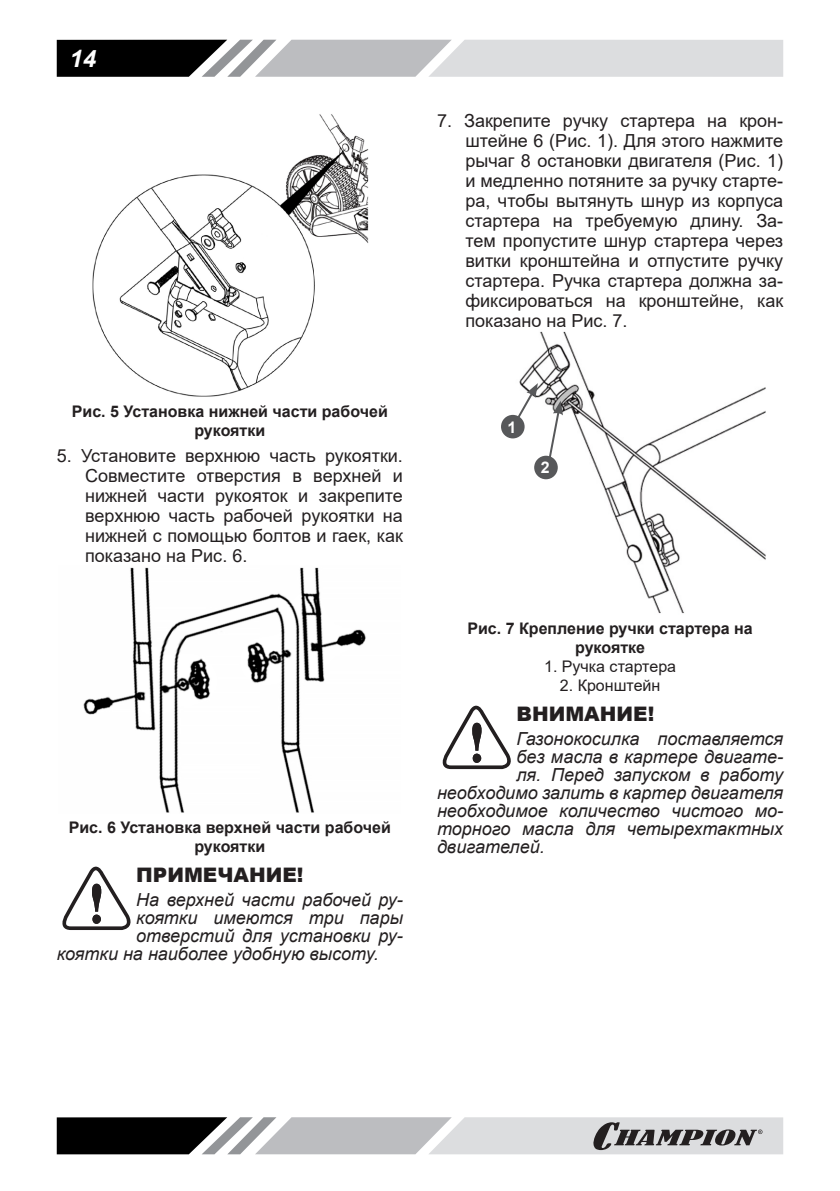
<style>
.page{position:relative;width:840px;height:1191px;background:#fff}
.page>*{position:absolute;margin:0;border:0;box-sizing:border-box;transform-origin:0 0}
.t1{font:italic 700 24px "Arial";color:#fff}
.ВНИМАНИЕ{font:900 20px "Arial";color:#231f20}
.Текст_список{font:18px/20px "Arial";color:#231f20;text-align:justify}
.ВНИМАНИЕ_ТЕКСТ{font:italic 18px "Arial";color:#231f20}
.РИСУНОК{font:700 16px/19.2px "Arial";color:#231f20;text-align:center}
.РИСУНОК_список_по_центру{font:16px "Arial";color:#231f20}
.Заголовок_1{font:700 16px "Arial";color:#fff}
</style>
<div class="page">
<svg style="left:57px;top:40px;width:725px;height:37px;background:#a7a8a9"></svg>
<svg style="left:57px;top:1117px;width:725px;height:37px;background:#9c9c9e"></svg>
<img style="left:92px;top:114px;width:277px;height:283px">
<img style="left:83px;top:567px;width:283px;height:246px">
<svg style="left:62px;top:866px;width:69px;height:64px"></svg>
<img style="left:504px;top:331px;width:261px;height:283px">
<svg style="left:509px;top:383px;width:28px;height:48px"></svg>
<svg style="left:545px;top:401px;width:17px;height:70px"></svg>
<div style="left:500px;top:415px;width:24px;height:23px;background:#57585a;border-radius:50%"></div>
<div style="left:534px;top:456px;width:23px;height:23px;background:#57585a;border-radius:50%"></div>
<svg style="left:442px;top:705px;width:69px;height:64px"></svg>
<h1 class="t1" style="left:70px;top:42px;width:28px">14</h1>
<p class="РИСУНОК" style="left:72px;top:402px;width:317px">Рис. 5 Установка нижней части рабочей рукоятки</p>
<p class="Текст_список" style="left:85px;top:446px;width:319px;text-indent:-28px">5. Установите верхнюю часть рукоятки.<br>Совместите отверстия в верхней и нижней части рукояток и закрепите верхнюю часть рабочей рукоятки на нижней с помощью болтов и гаек, как показано на Рис. 6.</p>
<p class="РИСУНОК" style="left:69px;top:818px;width:323px">Рис. 6 Установка верхней части рабочей рукоятки</p>
<p class="ВНИМАНИЕ" style="left:136px;top:860px;width:169px">ПРИМЕЧАНИЕ!</p>
<p class="ВНИМАНИЕ_ТЕКСТ" style="left:136px;top:887px;width:268px">На верхней части рабочей ру-</p>
<p class="ВНИМАНИЕ_ТЕКСТ" style="left:136px;top:905px;width:268px">коятки имеются три пары</p>
<p class="ВНИМАНИЕ_ТЕКСТ" style="left:136px;top:923px;width:268px">отверстий для установки ру-</p>
<p class="ВНИМАНИЕ_ТЕКСТ" style="left:57px;top:941px;width:323px">коятки на наиболее удобную высоту.</p>
<p class="Текст_список" style="left:465px;top:110px;width:319px;text-indent:-28px">7. Закрепите ручку стартера на крон&shy;штейне 6 (Рис. 1). Для этого нажмите рычаг 8 остановки двигателя (Рис. 1) и медленно потяните за ручку старте&shy;ра, чтобы вытянуть шнур из корпуса стартера на требуемую длину. За&shy;тем пропустите шнур стартера через витки кронштейна и отпустите ручку стартера. Ручка стартера должна за&shy;фиксироваться на кронштейне, как показано на Рис. 7.</p>
<p class="Заголовок_1" style="left:507px;top:415px;width:10px">1</p>
<p class="Заголовок_1" style="left:540px;top:456px;width:10px">2</p>
<p class="РИСУНОК" style="left:467px;top:618px;width:287px">Рис. 7 Крепление ручки стартера на рукоятке</p>
<p class="РИСУНОК_список_по_центру" style="left:543px;top:655px;width:133px">1. Ручка стартера</p>
<p class="РИСУНОК_список_по_центру" style="left:559px;top:674px;width:102px">2. Кронштейн</p>
<p class="ВНИМАНИЕ" style="left:516px;top:699px;width:139px">ВНИМАНИЕ!</p>
<p class="ВНИМАНИЕ_ТЕКСТ" style="left:516px;top:727px;width:268px">Газонокосилка поставляется</p>
<p class="ВНИМАНИЕ_ТЕКСТ" style="left:516px;top:745px;width:268px">без масла в картере двигате-</p>
<p class="ВНИМАНИЕ_ТЕКСТ" style="left:516px;top:763px;width:268px">ля. Перед запуском в работу</p>
<p class="ВНИМАНИЕ_ТЕКСТ" style="left:437px;top:781px;width:347px">необходимо залить в картер двигателя</p>
<p class="ВНИМАНИЕ_ТЕКСТ" style="left:437px;top:799px;width:347px">необходимое количество чистого мо-</p>
<p class="ВНИМАНИЕ_ТЕКСТ" style="left:437px;top:817px;width:347px">торного масла для четырехтактных</p>
<p class="ВНИМАНИЕ_ТЕКСТ" style="left:437px;top:835px;width:109px">двигателей.</p>
</div>
